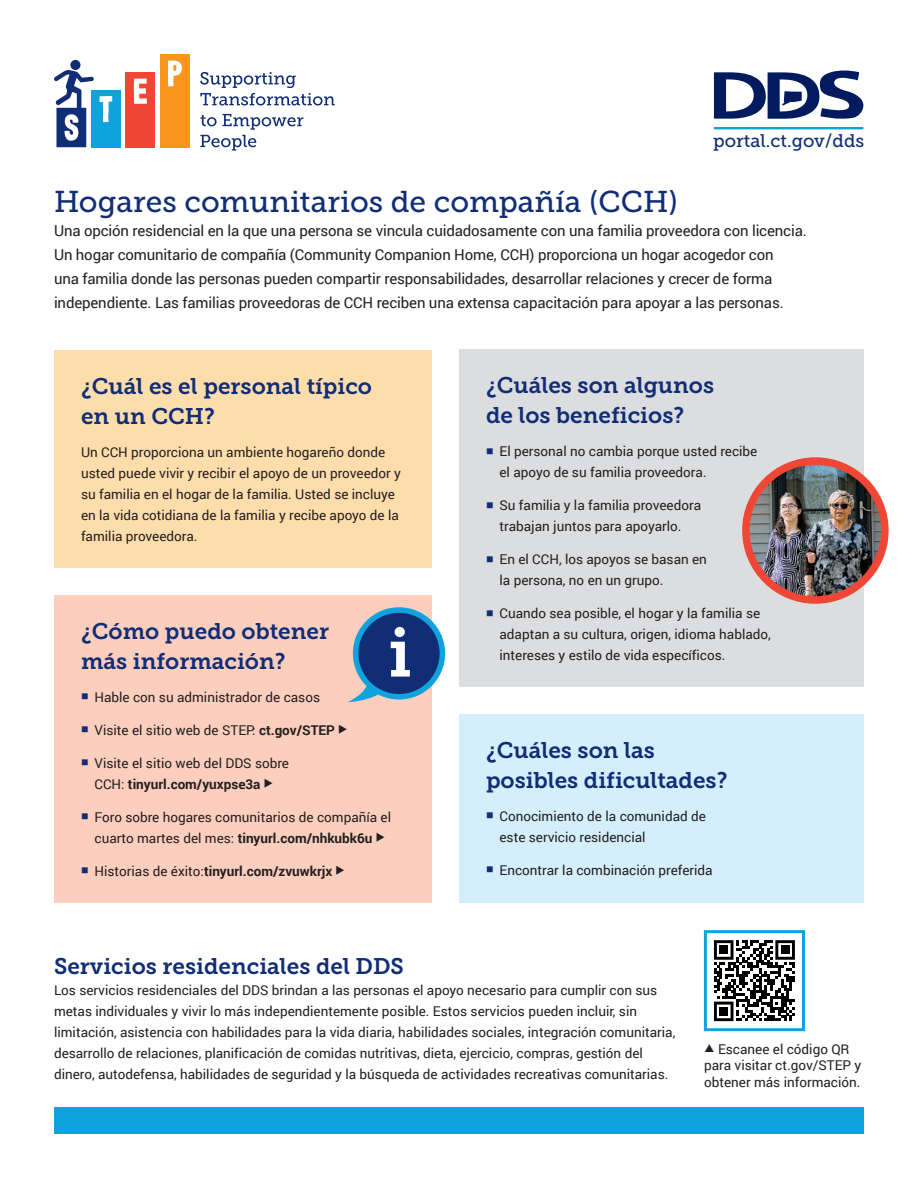
<style>
.page{position:relative;width:918px;height:1188px;background:#fff}
.page>*{position:absolute;margin:0;border:0;box-sizing:border-box;transform-origin:0 0}
.DDS_Video_Head_Spani{font:30px "Museo Slab 500";color:#102d76}
.DDS_Video_Subhead_Sp{font:22.5px/30px "Museo Slab 700";color:#102d76}
.DDS_Video_Body{font:18.15px "Museo Slab 500";color:#102d76}
.DDS_Video_Intro_Span{font:15px/24px "Roboto";letter-spacing:-.01em;color:#231f20}
.DDS_Video_Body_Spani{font:13.5px/21px "Roboto";color:#231f20}
.DDS_Video_Body_Bulle{font:13.5px/21px "Roboto";color:#231f20}
.DDS_Video_Body-2{font:13.5px/16.5px "Roboto";color:#231f20;text-align:center}
.DDS_Video_Body_Bulle-2{font:700 13.5px "Roboto";color:#231f20}
.s1{color:#102d76}
.s2{font-weight:700}
.s3{font-weight:400}
</style>
<div class="page">
<div style="left:459px;top:349px;width:405px;height:338px;background:#dcdddf"></div>
<div style="left:459px;top:714px;width:405px;height:189px;background:#d4effb"></div>
<div style="left:54px;top:350px;width:377px;height:218px;background:#feddac"></div>
<div style="left:54px;top:595px;width:377px;height:308px;background:#fbcebe"></div>
<div style="left:54px;top:1107px;width:810px;height:27px;background:#0fa2dd"></div>
<svg style="left:348px;top:683px;width:32px;height:19px"></svg>
<div style="left:356px;top:610px;width:86px;height:87px;background:#102d76;border-radius:50%"></div>
<div style="left:353px;top:607px;width:92px;height:93px;border:6px solid #0fa2dd;border-radius:50%"></div>
<svg style="left:391px;top:642px;width:19px;height:35px"></svg>
<div style="left:395px;top:627px;width:10px;height:10px;background:#fff;border-radius:50%"></div>
<img style="left:746px;top:461px;width:139px;height:139px;border-radius:69px">
<div style="left:742px;top:457px;width:147px;height:147px;border:8px solid #ef4635;border-radius:50%"></div>
<svg style="left:714px;top:940px;width:81px;height:81px"></svg>
<div style="left:720px;top:946px;width:8px;height:8px;background:#000"></div>
<div style="left:781px;top:946px;width:8px;height:8px;background:#000"></div>
<div style="left:720px;top:1007px;width:8px;height:9px;background:#000"></div>
<div style="left:704px;top:930px;width:101px;height:101px;border:3px solid #0fa2dd"></div>
<hr style="left:714px;top:127px;width:149px;height:2px;background:#0fa2dd">
<svg style="left:714px;top:71px;width:149px;height:48px"></svg>
<svg style="left:200px;top:72px;width:135px;height:34px"></svg>
<svg style="left:200px;top:114px;width:103px;height:37px"></svg>
<div style="left:70px;top:60px;width:10px;height:10px;background:#102d76;border-radius:50%"></div>
<svg style="left:54px;top:70px;width:40px;height:77px"></svg>
<div style="left:91px;top:90px;width:30px;height:57px;background:#0fa2dd"></div>
<svg style="left:100px;top:96px;width:12px;height:26px"></svg>
<div style="left:126px;top:72px;width:29px;height:75px;background:#ef4635"></div>
<svg style="left:134px;top:78px;width:13px;height:26px"></svg>
<div style="left:160px;top:54px;width:30px;height:93px;background:#f7951d"></div>
<svg style="left:168px;top:61px;width:14px;height:25px"></svg>
<p class="DDS_Video_Body" style="left:713px;top:131px;width:153px">portal.ct.gov/dds</p>
<p class="DDS_Video_Head_Spani" style="left:54px;top:184px;width:626px">Hogares comunitarios de compañía (CCH)</p>
<p class="DDS_Video_Intro_Span" style="left:54px;top:218px;width:754px">Una opción residencial en la que una persona se vincula cuidadosamente con una familia proveedora con licencia.<br>Un hogar comunitario de compañía (Community Companion Home, CCH) proporciona un hogar acogedor con<br>una familia donde las personas pueden compartir responsabilidades, desarrollar relaciones y crecer de forma independiente. Las familias proveedoras de CCH reciben una extensa capacitación para apoyar a las personas.</p>
<p class="DDS_Video_Subhead_Sp" style="left:81px;top:371px;width:293px">¿Cuál es el personal típico en un CCH?</p>
<p class="DDS_Video_Body_Spani" style="left:81px;top:441px;width:321px">Un CCH proporciona un ambiente hogareño donde usted puede vivir y recibir el apoyo de un proveedor y su familia en el hogar de la familia. Usted se incluye en la vida cotidiana de la familia y recibe apoyo de la familia proveedora.</p>
<p class="DDS_Video_Subhead_Sp" style="left:81px;top:616px;width:250px">¿Cómo puedo obtener más información?</p>
<p class="DDS_Video_Body_Bulle" style="left:81px;top:686px;width:241px"><span class="s1">■</span> Hable con su administrador de casos</p>
<p class="DDS_Video_Body_Bulle" style="left:81px;top:719px;width:268px"><span class="s1">■</span> Visite el sitio web de STEP: <span class="s2">ct.gov/STEP</span> ◆</p>
<p class="DDS_Video_Body_Bulle" style="left:81px;top:752px;width:210px;text-align:center"><span class="s1">■</span> Visite el sitio web del DDS sobre<br>CCH: <span class="s2">tinyurl.com/yuxpse3a</span> ◆</p>
<p class="DDS_Video_Body_Bulle" style="left:81px;top:806px;width:312px;text-align:center"><span class="s1">■</span> Foro sobre hogares comunitarios de compañía el cuarto martes del mes: <span class="s2">tinyurl.com/nhkubk6u</span> ◆</p>
<p class="DDS_Video_Body_Bulle-2" style="left:81px;top:861px;width:266px"><span class="s1">■</span> <span class="s3">Historias de éxito:</span>tinyurl.com/zvuwkrjx ◆</p>
<p class="DDS_Video_Subhead_Sp" style="left:486px;top:370px;width:230px">¿Cuáles son algunos de los beneficios?</p>
<p class="DDS_Video_Body_Bulle" style="left:500px;top:440px;width:259px;text-indent:-14px"><span class="s1">■</span> El personal no cambia porque usted recibe el apoyo de su familia proveedora.</p>
<p class="DDS_Video_Body_Bulle" style="left:486px;top:494px;width:217px;text-align:center"><span class="s1">■</span> Su familia y la familia proveedora trabajan juntos para apoyarlo.</p>
<p class="DDS_Video_Body_Bulle" style="left:500px;top:548px;width:209px;text-indent:-14px"><span class="s1">■</span> En el CCH, los apoyos se basan en la persona, no en un grupo.</p>
<p class="DDS_Video_Body_Bulle" style="left:500px;top:602px;width:273px;text-indent:-14px"><span class="s1">■</span> Cuando sea posible, el hogar y la familia se adaptan a su cultura, origen, idioma hablado, intereses y estilo de vida específicos.</p>
<p class="DDS_Video_Subhead_Sp" style="left:486px;top:735px;width:243px">¿Cuáles son las posibles dificultades?</p>
<p class="DDS_Video_Body_Bulle" style="left:500px;top:805px;width:208px;text-indent:-14px"><span class="s1">■</span> Conocimiento de la comunidad de este servicio residencial</p>
<p class="DDS_Video_Body_Bulle" style="left:486px;top:859px;width:228px"><span class="s1">■</span> Encontrar la combinación preferida</p>
<p class="DDS_Video_Subhead_Sp" style="left:54px;top:952px;width:352px">Servicios residenciales del DDS</p>
<p class="DDS_Video_Body_Spani" style="left:54px;top:979px;width:623px">Los servicios residenciales del DDS brindan a las personas el apoyo necesario para cumplir con sus metas individuales y vivir lo más independientemente posible. Estos servicios pueden incluir, sin limitación, asistencia con habilidades para la vida diaria, habilidades sociales, integración comunitaria, desarrollo de relaciones, planificación de comidas nutritivas, dieta, ejercicio, compras, gestión del dinero, autodefensa, habilidades de seguridad y la búsqueda de actividades recreativas comunitarias.</p>
<p class="DDS_Video_Body-2" style="left:704px;top:1040px;width:159px">Escanee el código QR para visitar ct.gov/STEP y obtener más información.</p>
</div>
